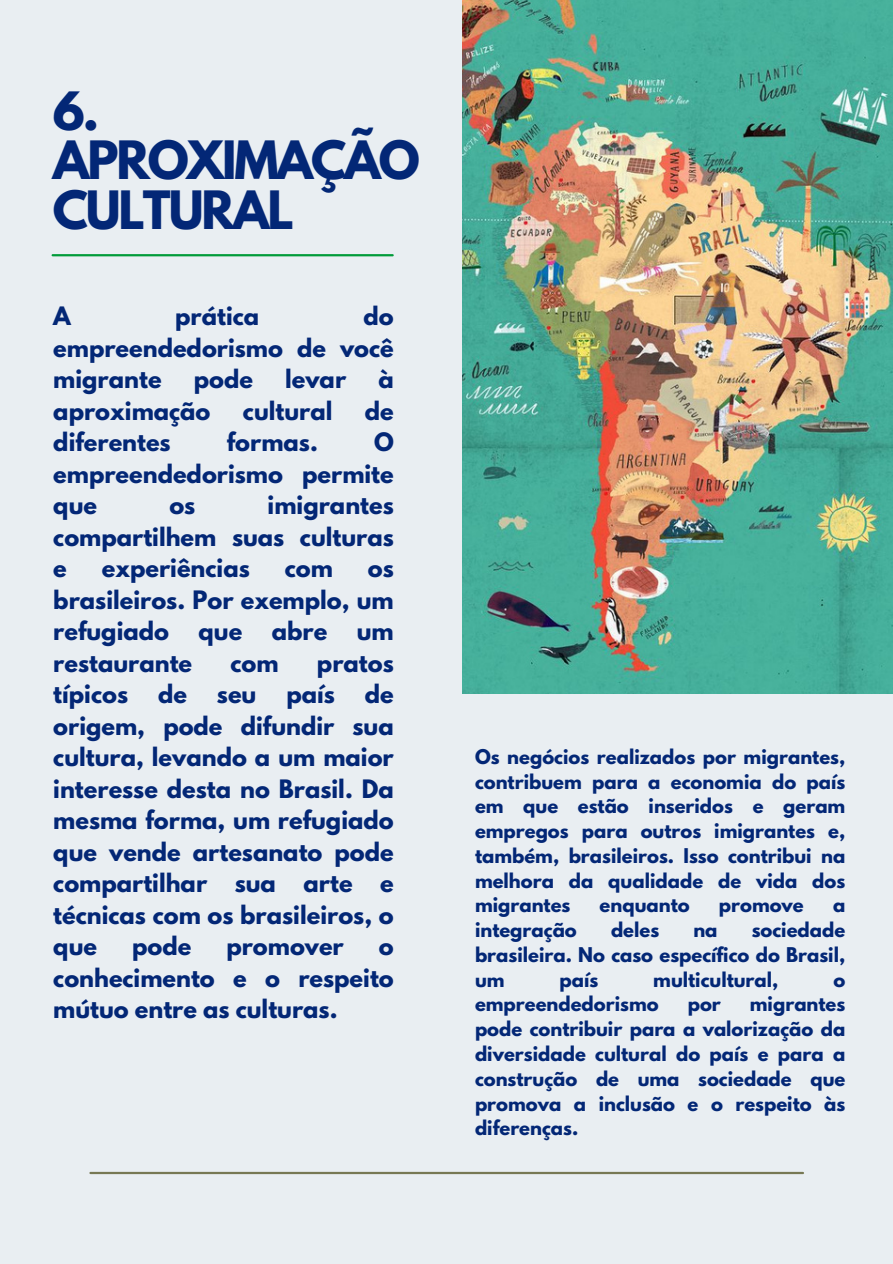
<style>
.page{position:relative;width:893px;height:1264px;background:#fff}
.page>*{position:absolute;margin:0;border:0;box-sizing:border-box;transform-origin:0 0}
.t1{font:700 46.8px/49.5px "League Spartan";letter-spacing:-.045em;color:#032776}
.t2{font:700 22.5px/31.5px "League Spartan";color:#032776;text-align:justify}
.t3{font:700 18px/24.8px "League Spartan";color:#032776;text-align:justify}
</style>
<div class="page">
<div style="left:0;top:0;width:892px;height:1263px;background:#e9eef2"></div>
<img style="left:462px;top:0;width:430px;height:694px">
<hr style="left:90px;top:1171px;width:712px;height:3px;background:#777854">
<hr style="left:53px;top:254px;width:339px;height:2px;background:#019b3a">
<p class="t1" style="left:53px;top:92px;width:368px">6.<br>APROXIMAÇÃO<br>CULTURAL</p>
<p class="t2" style="left:53px;top:303px;width:342px;text-indent:310px">do empreendedorismo de você migrante</p>
<p class="t2" style="left:53px;top:303px;width:19px">A</p>
<p class="t2" style="left:175px;top:303px;width:86px">prática</p>
<p class="t2" style="left:194px;top:366px;width:61px">pode</p>
<p class="t2" style="left:285px;top:366px;width:62px">levar</p>
<p class="t2" style="left:378px;top:366px;width:17px">à</p>
<p class="t2" style="left:53px;top:398px;width:159px">aproximação</p>
<p class="t2" style="left:243px;top:398px;width:91px">cultural</p>
<p class="t2" style="left:365px;top:398px;width:30px">de</p>
<p class="t2" style="left:53px;top:429px;width:119px">diferentes</p>
<p class="t2" style="left:227px;top:429px;width:92px">formas.</p>
<p class="t2" style="left:53px;top:429px;width:342px;text-indent:321px">O empreendedorismo permite que</p>
<p class="t2" style="left:53px;top:492px;width:342px;text-indent:214px">imigrantes compartilhem suas culturas e</p>
<p class="t2" style="left:169px;top:492px;width:27px">os</p>
<p class="t2" style="left:102px;top:555px;width:149px">experiências</p>
<p class="t2" style="left:285px;top:555px;width:50px">com</p>
<p class="t2" style="left:53px;top:555px;width:342px;text-indent:314px">os brasileiros. Por exemplo, um refugiado</p>
<p class="t2" style="left:198px;top:618px;width:45px">que</p>
<p class="t2" style="left:272px;top:618px;width:57px">abre</p>
<p class="t2" style="left:357px;top:618px;width:38px">um</p>
<p class="t2" style="left:53px;top:650px;width:140px">restaurante</p>
<p class="t2" style="left:230px;top:650px;width:50px">com</p>
<p class="t2" style="left:317px;top:650px;width:78px">pratos</p>
<p class="t2" style="left:53px;top:681px;width:76px">típicos</p>
<p class="t2" style="left:158px;top:681px;width:30px">de</p>
<p class="t2" style="left:217px;top:681px;width:41px">seu</p>
<p class="t2" style="left:286px;top:681px;width:50px">país</p>
<p class="t2" style="left:53px;top:681px;width:342px;text-indent:311px">de origem, pode difundir sua cultura, levando a um maior interesse desta no Brasil. Da mesma forma, um refugiado que vende artesanato pode compartilhar sua arte e técnicas com os brasileiros, o que</p>
<p class="t2" style="left:132px;top:933px;width:61px">pode</p>
<p class="t2" style="left:226px;top:933px;width:119px">promover</p>
<p class="t2" style="left:53px;top:933px;width:342px;text-indent:325px">o conhecimento e o respeito mútuo entre as culturas.</p>
<p class="t3" style="left:475px;top:746px;width:372px">Os negócios realizados por migrantes, contribuem para a economia do país em que estão inseridos e geram empregos para outros imigrantes e, também, brasileiros. Isso contribui na melhora da qualidade de vida dos migrantes</p>
<p class="t3" style="left:599px;top:895px;width:91px">enquanto</p>
<p class="t3" style="left:718px;top:895px;width:86px">promove</p>
<p class="t3" style="left:833px;top:895px;width:14px">a</p>
<p class="t3" style="left:475px;top:919px;width:103px">integração</p>
<p class="t3" style="left:611px;top:919px;width:50px">deles</p>
<p class="t3" style="left:693px;top:919px;width:26px">na</p>
<p class="t3" style="left:475px;top:919px;width:372px;text-indent:277px">sociedade brasileira. No caso específico do Brasil, um</p>
<p class="t3" style="left:559px;top:969px;width:40px">país</p>
<p class="t3" style="left:653px;top:969px;width:127px">multicultural,</p>
<p class="t3" style="left:833px;top:969px;width:13px">o</p>
<p class="t3" style="left:475px;top:994px;width:185px">empreendedorismo</p>
<p class="t3" style="left:687px;top:994px;width:35px">por</p>
<p class="t3" style="left:475px;top:994px;width:372px;text-indent:275px">migrantes pode contribuir para a valorização da diversidade cultural do país e para a construção de uma sociedade que promova a inclusão e o respeito às diferenças.</p>
</div>
